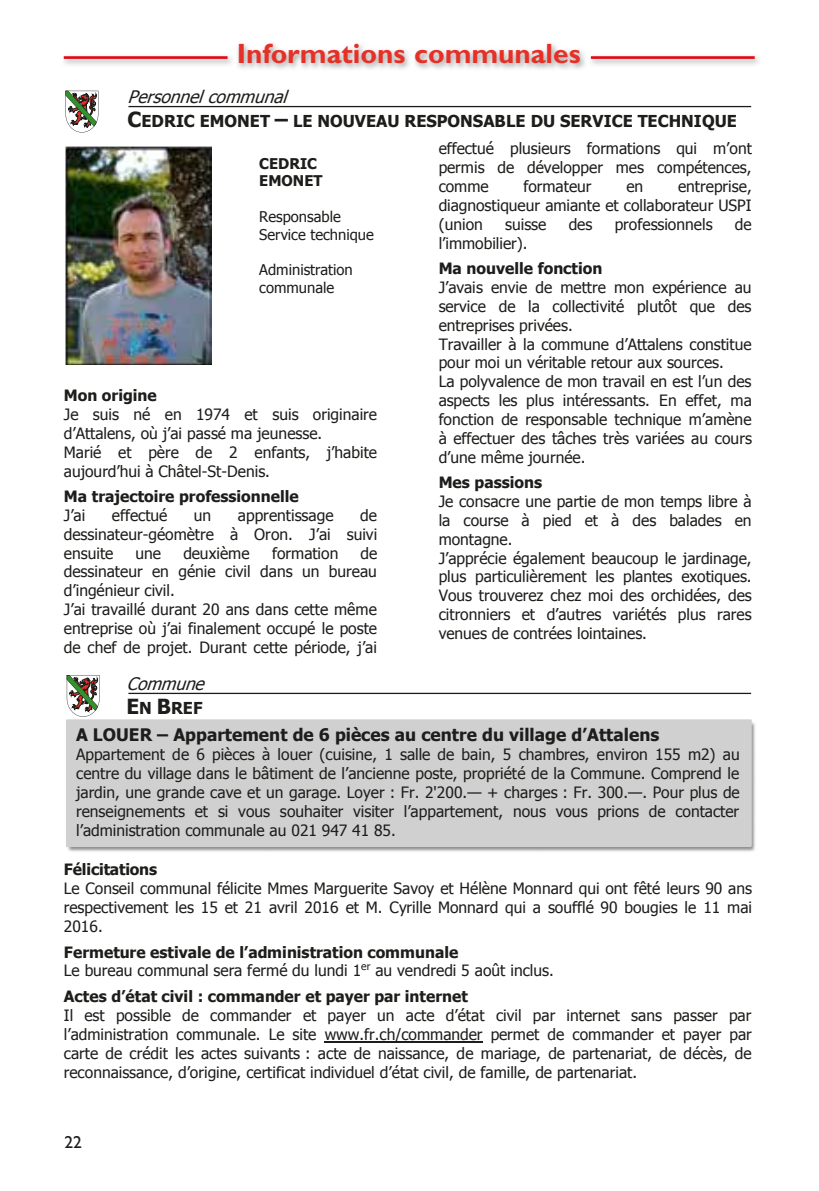
<style>
.page{position:relative;width:819px;height:1191px;background:#fff}
.page>*{position:absolute;margin:0;border:0;box-sizing:border-box;transform-origin:0 0}
.t1{font:700 28px "Gill Sans Std";color:#e63027}
.t2{font:17.5px "Gill Sans Std";color:#1d1d1b}
.t3{font:700 17.32px "Tahoma";color:#1d1d1b}
.t4{font:italic 17.32px "Tahoma";color:#1d1d1b}
.t5{font:700 16.45px "Tahoma";color:#1d1d1b}
.t6{font:15.58px/18.9px "Tahoma";color:#1d1d1b;text-align:justify}
.t7{font:700 15.58px "Tahoma";color:#1d1d1b}
.t8{font:14.7px/17.8px "Tahoma";letter-spacing:.005em;color:#1d1d1b}
.t9{font:700 14.7px/17.7px "Tahoma";letter-spacing:.005em;color:#1d1d1b}
.s1{font-size:20.82px}
.s2{font-weight:700}
</style>
<div class="page">
<hr style="left:128px;top:106px;width:623px;height:1px;background:#1d1d1b">
<hr style="left:128px;top:693px;width:623px;height:1px;background:#1d1d1b">
<img style="left:65px;top:146px;width:146px;height:218px">
<img style="left:66px;top:719px;width:689px;height:133px">
<div style="left:67px;top:720px;width:684px;height:126px;background:#d0d0d0"></div>
<div style="left:66px;top:719px;width:685px;height:127px;border:1px solid #d0d0d0"></div>
<hr style="left:324px;top:1041px;width:158px;height:1px;background:#1d1d1b">
<img style="left:237px;top:44px;width:348px;height:25px">
<img style="left:63px;top:56px;width:169px;height:9px">
<hr style="left:64px;top:56px;width:163px;height:3px;background:#e30613">
<img style="left:590px;top:56px;width:169px;height:9px">
<hr style="left:591px;top:56px;width:163px;height:3px;background:#e30613">
<svg style="left:65px;top:91px;width:33px;height:42px"></svg>
<svg style="left:67px;top:675px;width:33px;height:42px"></svg>
<h1 class="t1" style="left:237px;top:37px;width:345px">Informations communales</h1>
<p class="t4" style="left:127px;top:85px;width:167px">Personnelcommunal</p>
<p class="t5" style="left:127px;top:110px;width:611px"><span class="s1">C</span>EDRIC EMONET <span class="s1">–</span> LE NOUVEAU RESPONSABLE DU SERVICE TECHNIQUE</p>
<p class="t9" style="left:259px;top:153px;width:65px">CEDRIC<br>EMONET</p>
<p class="t8" style="left:259px;top:207px;width:116px">Responsable<br>Service technique</p>
<p class="t8" style="left:259px;top:260px;width:95px">Administration communale</p>
<p class="t7" style="left:64px;top:384px;width:94px">Mon origine</p>
<p class="t6" style="left:64px;top:404px;width:315px;text-align:left">Je suis né en 1974 et suis originaire d’Attalens, où j’ai passé ma jeunesse.<br>Marié et père de 2 enfants, j’habite aujourd’hui à Châtel-St-Denis.</p>
<p class="t7" style="left:64px;top:485px;width:236px">Ma trajectoire professionnelle</p>
<p class="t6" style="left:64px;top:505px;width:23px">J’ai</p>
<p class="t6" style="left:112px;top:505px;width:57px">effectué</p>
<p class="t6" style="left:194px;top:505px;width:19px">un</p>
<p class="t6" style="left:238px;top:505px;width:97px">apprentissage</p>
<p class="t6" style="left:64px;top:505px;width:315px;text-indent:296px">de dessinateur-géomètre à Oron. J’ai suivi ensuite</p>
<p class="t6" style="left:135px;top:543px;width:27px">une</p>
<p class="t6" style="left:183px;top:543px;width:68px">deuxième</p>
<p class="t6" style="left:272px;top:543px;width:68px">formation</p>
<p class="t6" style="left:64px;top:543px;width:315px;text-align:left;text-indent:296px">de dessinateur en génie civil dans un bureau d’ingénieur civil.<br>J’ai travaillé durant 20 ans dans cette même entreprise où j’ai finalement occupé le poste de chef de projet. Durant cette période, j’ai</p>
<p class="t4" style="left:126px;top:672px;width:86px">Commune</p>
<p class="t5" style="left:126px;top:696px;width:78px"><span class="s1">E</span>N <span class="s1">B</span>REF</p>
<p class="t6" style="left:438px;top:139px;width:315px">effectué plusieurs formations qui m’ont permis de développer mes compétences, comme</p>
<p class="t6" style="left:523px;top:176px;width:70px">formateur</p>
<p class="t6" style="left:626px;top:176px;width:18px">en</p>
<p class="t6" style="left:438px;top:176px;width:314px;text-indent:239px">entreprise, diagnostiqueur amiante et collaborateur USPI (union</p>
<p class="t6" style="left:505px;top:214px;width:43px">suisse</p>
<p class="t6" style="left:568px;top:214px;width:25px">des</p>
<p class="t6" style="left:614px;top:214px;width:99px">professionnels</p>
<p class="t6" style="left:734px;top:214px;width:18px">de</p>
<p class="t6" style="left:438px;top:233px;width:90px">l’immobilier).</p>
<p class="t7" style="left:438px;top:257px;width:165px">Ma nouvelle fonction</p>
<p class="t6" style="left:438px;top:277px;width:315px;text-align:left">J’avais envie de mettre mon expérience au service de la collectivité plutôt que des entreprises privées.<br>Travailler à la commune d’Attalens constitue pour moi un véritable retour aux sources.<br>La polyvalence de mon travail en est l’un des aspects les plus intéressants. En effet, ma fonction de responsable technique m’amène à effectuer des tâches très variées au cours d’une même journée.</p>
<p class="t7" style="left:438px;top:471px;width:105px">Mes passions</p>
<p class="t6" style="left:438px;top:491px;width:314px;text-align:left">Je consacre une partie de mon temps libre à la course à pied et à des balades en montagne.<br>J’apprécie également beaucoup le jardinage, plus particulièrement les plantes exotiques.<br>Vous trouverez chez moi des orchidées, des citronniers et d’autres variétés plus rares venues de contrées lointaines.</p>
<p class="t3" style="left:76px;top:722px;width:584px">A LOUER – Appartement de 6 pièces au centre du village d’Attalens</p>
<p class="t6" style="left:76px;top:744px;width:665px">Appartement de 6 pièces à louer (cuisine, 1 salle de bain, 5 chambres, environ 155 m2) au centre du village dans le bâtiment de l’ancienne poste, propriété de la Commune. Comprend le jardin, une grande cave et un garage. Loyer : Fr. 2'200.— + charges : Fr. 300.—. Pour plus de renseignements et si vous souhaiter visiter l’appartement, nous vous prions de contacter l’administration communale au 021 947 41 85.</p>
<p class="t7" style="left:64px;top:858px;width:95px">Félicitations</p>
<p class="t6" style="left:64px;top:878px;width:689px">Le Conseil communal félicite Mmes Marguerite Savoy et Hélène Monnard qui ont fêté leurs 90 ans respectivement les 15 et 21 avril 2016 et M. Cyrille Monnard qui a soufflé 90 bougies le 11 mai 2016.</p>
<p class="t6" style="left:64px;top:941px;width:491px"><span class="s2">Fermeture estivale de l’administration communale<br></span>Le bureau communal sera fermé du lundi 1<sup>er</sup> au vendredi 5 août inclus.</p>
<p class="t7" style="left:64px;top:985px;width:405px">Actes d’état civil : commander et payer par internet</p>
<p class="t6" style="left:64px;top:1005px;width:689px">Il est possible de commander et payer un acte d’état civil par internet sans passer par l’administration communale. Le site www.fr.ch/commander permet de commander et payer par carte de crédit les actes suivants : acte de naissance, de mariage, de partenariat, de décès, de reconnaissance, d’origine, certificat individuel d’état civil, de famille, de partenariat.</p>
<p class="t2" style="left:64px;top:1132px;width:19px">22</p>
</div>
